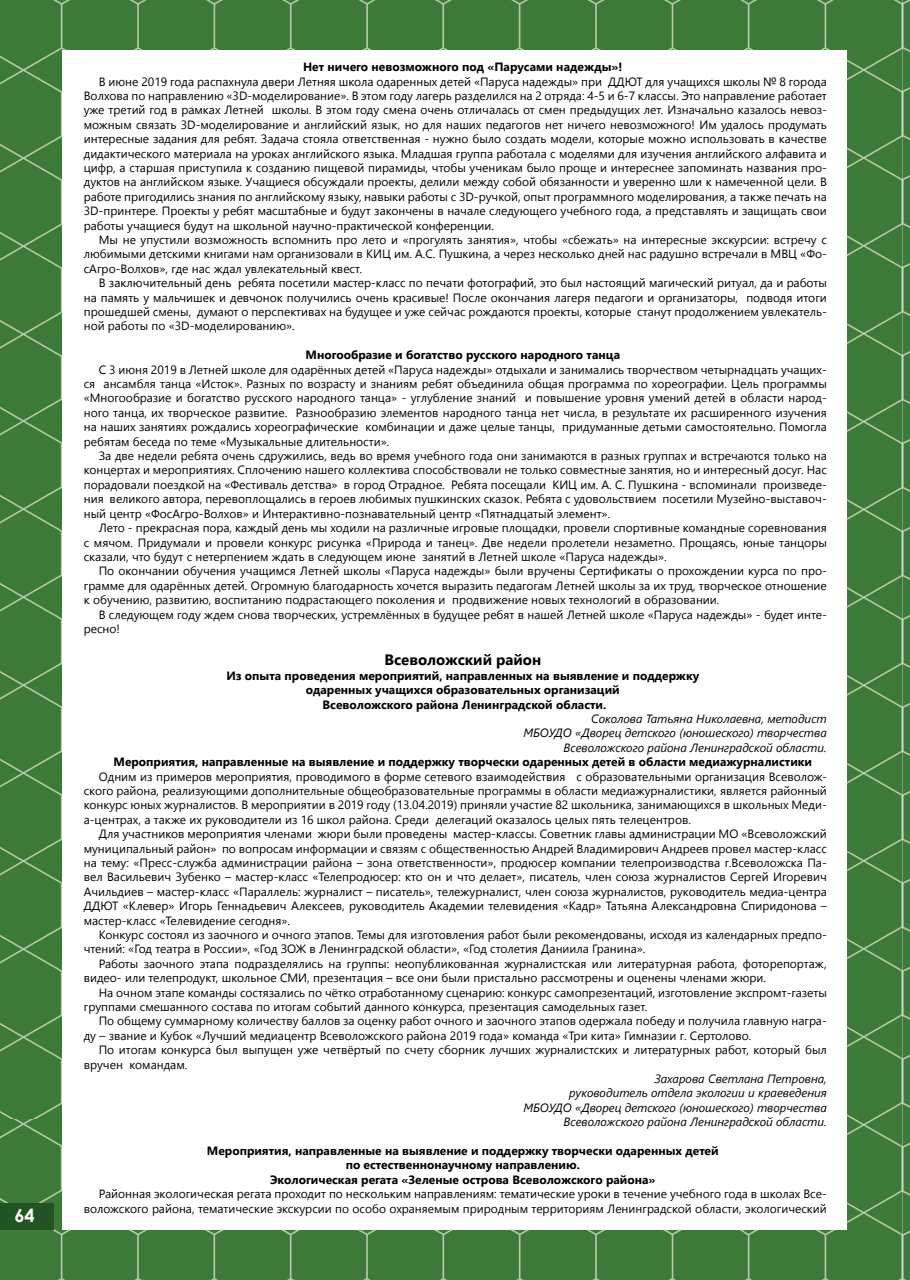
<style>
.page{position:relative;width:910px;height:1280px;background:#fff}
.page>*{position:absolute;margin:0;border:0;box-sizing:border-box;transform-origin:0 0}
.t1{font:700 18.15px "Century Gothic";color:#fff}
.t2{font:700 15px "Segoe UI";color:#000}
.t3{font:12px/14.4px "Segoe UI";color:#000;text-align:justify}
.t4{font:700 12px/14.4px "Segoe UI";color:#000;text-align:center}
.t5{font:italic 12px/14.4px "Segoe UI";color:#000;text-align:right}
</style>
<div class="page">
<img style="left:0;top:0;width:910px;height:1280px">
<div style="left:63px;top:50px;width:784px;height:1179px;background:#fff"></div>
<div style="left:0;top:1203px;width:53px;height:26px;background:#225322"></div>
<h1 class="t1" style="left:14px;top:1202px;width:22px">64</h1>
<p class="t4" style="left:303px;top:60px;width:321px">Нет ничего невозможного под «Парусами надежды»!</p>
<p class="t3" style="left:84px;top:74px;width:745px;text-indent:15px">В июне 2019 года распахнула двери Летняя школа одаренных детей «Паруса надежды» при ДДЮТ для учащихся школы № 8 города Волхова по направлению «3D-моделирование». В этом году лагерь разделился на 2 отряда: 4-5 и 6-7 классы. Это направление работает уже третий год в рамках Летней школы. В этом году смена очень отличалась от смен предыдущих лет. Изначально казалось невоз&shy;можным связать 3D-моделирование и английский язык, но для наших педагогов нет ничего невозможного! Им удалось продумать интересные задания для ребят. Задача стояла ответственная - нужно было создать модели, которые можно использовать в качестве дидактического материала на уроках английского языка. Младшая группа работала с моделями для изучения английского алфавита и цифр, а старшая приступила к созданию пищевой пирамиды, чтобы ученикам было проще и интереснее запоминать названия про&shy;дуктов на английском языке. Учащиеся обсуждали проекты, делили между собой обязанности и уверенно шли к намеченной цели. В работе пригодились знания по английскому языку, навыки работы с 3D-ручкой, опыт программного моделирования, а также печать на 3D-принтере. Проекты у ребят масштабные и будут закончены в начале следующего учебного года, а представлять и защищать свои работы учащиеся будут на школьной научно-практической конференции.</p>
<p class="t3" style="left:84px;top:232px;width:745px;text-indent:15px">Мы не упустили возможность вспомнить про лето и «прогулять занятия», чтобы «сбежать» на интересные экскурсии: встречу с любимыми детскими книгами нам организовали в КИЦ им. А.С. Пушкина, а через несколько дней нас радушно встречали в МВЦ «Фо&shy;сАгро-Волхов», где нас ждал увлекательный квест.</p>
<p class="t3" style="left:84px;top:276px;width:745px;text-indent:15px">В заключительный день ребята посетили мастер-класс по печати фотографий, это был настоящий магический ритуал, да и работы на память у мальчишек и девчонок получились очень красивые! После окончания лагеря педагоги и организаторы, подводя итоги прошедшей смены, думают о перспективах на будущее и уже сейчас рождаются проекты, которые станут продолжением увлекатель&shy;ной работы по «3D-моделированию».</p>
<p class="t4" style="left:306px;top:348px;width:316px">Многообразие и богатство русского народного танца</p>
<p class="t3" style="left:84px;top:362px;width:745px;text-indent:15px">С 3 июня 2019 в Летней школе для одарённых детей «Паруса надежды» отдыхали и занимались творчеством четырнадцать учащих&shy;ся ансамбля танца «Исток». Разных по возрасту и знаниям ребят объединила общая программа по хореографии. Цель программы «Многообразие и богатство русского народного танца» - углубление знаний и повышение уровня умений детей в области народ&shy;ного танца, их творческое развитие. Разнообразию элементов народного танца нет числа, в результате их расширенного изучения на наших занятиях рождались хореографические комбинации и даже целые танцы, придуманные детьми самостоятельно. Помогла ребятам беседа по теме «Музыкальные длительности».</p>
<p class="t3" style="left:84px;top:448px;width:745px;text-indent:15px">За две недели ребята очень сдружились, ведь во время учебного года они занимаются в разных группах и встречаются только на концертах и мероприятиях. Сплочению нашего коллектива способствовали не только совместные занятия, но и интересный досуг. Нас порадовали поездкой на «Фестиваль детства» в город Отрадное. Ребята посещали КИЦ им. А. С. Пушкина - вспоминали произведе&shy;ния великого автора, перевоплощались в героев любимых пушкинских сказок. Ребята с удовольствием посетили Музейно-выставоч&shy;ный центр «ФосАгро-Волхов» и Интерактивно-познавательный центр «Пятнадцатый элемент».</p>
<p class="t3" style="left:84px;top:520px;width:745px;text-indent:15px">Лето - прекрасная пора, каждый день мы ходили на различные игровые площадки, провели спортивные командные соревнования с мячом. Придумали и провели конкурс рисунка «Природа и танец». Две недели пролетели незаметно. Прощаясь, юные танцоры сказали, что будут с нетерпением ждать в следующем июне занятий в Летней школе «Паруса надежды».</p>
<p class="t3" style="left:84px;top:564px;width:745px;text-indent:15px">По окончании обучения учащимся Летней школы «Паруса надежды» были вручены Сертификаты о прохождении курса по про&shy;грамме для одарённых детей. Огромную благодарность хочется выразить педагогам Летней школы за их труд, творческое отношение к обучению, развитию, воспитанию подрастающего поколения и продвижение новых технологий в образовании.</p>
<p class="t3" style="left:84px;top:607px;width:745px;text-indent:15px">В следующем году ждем снова творческих, устремлённых в будущее ребят в нашей Летней школе «Паруса надежды» - будет инте&shy;ресно!</p>
<p class="t2" style="left:384px;top:648px;width:158px">Всеволожский район</p>
<p class="t4" style="left:226px;top:668px;width:474px">Из опыта проведения мероприятий, направленных на выявление и поддержку одаренных учащихся образовательных организаций<br>Всеволожского района Ленинградской области.</p>
<p class="t5" style="left:523px;top:711px;width:305px">Соколова Татьяна Николаевна, методист<br>МБОУДО «Дворец детского (юношеского) творчества<br>Всеволожского района Ленинградской области.</p>
<p class="t4" style="left:114px;top:754px;width:700px">Мероприятия, направленные на выявление и поддержку творчески одаренных детей в области медиажурналистики</p>
<p class="t3" style="left:84px;top:769px;width:745px;text-indent:15px">Одним из примеров мероприятия, проводимого в форме сетевого взаимодействия с образовательными организация Всеволож&shy;ского района, реализующими дополнительные общеобразовательные программы в области медиажурналистики, является районный конкурс юных журналистов. В мероприятии в 2019 году (13.04.2019) приняли участие 82 школьника, занимающихся в школьных Меди&shy;а-центрах, а также их руководители из 16 школ района. Среди делегаций оказалось целых пять телецентров.</p>
<p class="t3" style="left:84px;top:826px;width:745px;text-indent:15px">Для участников мероприятия членами жюри были проведены мастер-классы. Советник главы администрации МО «Всеволожский муниципальный район» по вопросам информации и связям с общественностью Андрей Владимирович Андреев провел мастер-класс на тему: «Пресс-служба администрации района – зона ответственности», продюсер компании телепроизводства г.Всеволожска Па&shy;вел Васильевич Зубенко – мастер-класс «Телепродюсер: кто он и что делает», писатель, член союза журналистов Сергей Игоревич Ачильдиев – мастер-класс «Параллель: журналист – писатель», тележурналист, член союза журналистов, руководитель медиа-центра ДДЮТ «Клевер» Игорь Геннадьевич Алексеев, руководитель Академии телевидения «Кадр» Татьяна Александровна Спиридонова – мастер-класс «Телевидение сегодня».</p>
<p class="t3" style="left:84px;top:927px;width:745px;text-indent:15px">Конкурс состоял из заочного и очного этапов. Темы для изготовления работ были рекомендованы, исходя из календарных предпо&shy;чтений: «Год театра в России», «Год ЗОЖ в Ленинградской области», «Год столетия Даниила Гранина».</p>
<p class="t3" style="left:84px;top:956px;width:745px;text-indent:15px">Работы заочного этапа подразделялись на группы: неопубликованная журналистская или литературная работа, фоторепортаж, видео- или телепродукт, школьное СМИ, презентация – все они были пристально рассмотрены и оценены членами жюри.</p>
<p class="t3" style="left:84px;top:985px;width:745px;text-indent:15px">На очном этапе команды состязались по чётко отработанному сценарию: конкурс самопрезентаций, изготовление экспромт-газеты группами смешанного состава по итогам событий данного конкурса, презентация самодельных газет.</p>
<p class="t3" style="left:84px;top:1014px;width:745px;text-indent:15px">По общему суммарному количеству баллов за оценку работ очного и заочного этапов одержала победу и получила главную награ&shy;ду – звание и Кубок «Лучший медиацентр Всеволожского района 2019 года» команда «Три кита» Гимназии г. Сертолово.</p>
<p class="t3" style="left:84px;top:1042px;width:745px;text-indent:15px">По итогам конкурса был выпущен уже четвёртый по счету сборник лучших журналистских и литературных работ, который был вручен командам.</p>
<p class="t5" style="left:523px;top:1071px;width:305px">Захарова Светлана Петровна,<br>руководитель отдела экологии и краеведения МБОУДО «Дворец детского (юношеского) творчества Всеволожского района Ленинградской области.</p>
<p class="t4" style="left:207px;top:1143px;width:513px">Мероприятия, направленные на выявление и поддержку творчески одаренных детей по естественнонаучному направлению.<br>Экологическая регата «Зеленые острова Всеволожского района»</p>
<p class="t3" style="left:84px;top:1186px;width:745px;text-align:right">Районная экологическая регата проходит по нескольким направлениям: тематические уроки в течение учебного года в школах Все&shy;воложского района, тематические экскурсии по особо охраняемым природным территориям Ленинградской области, экологический</p>
</div>
